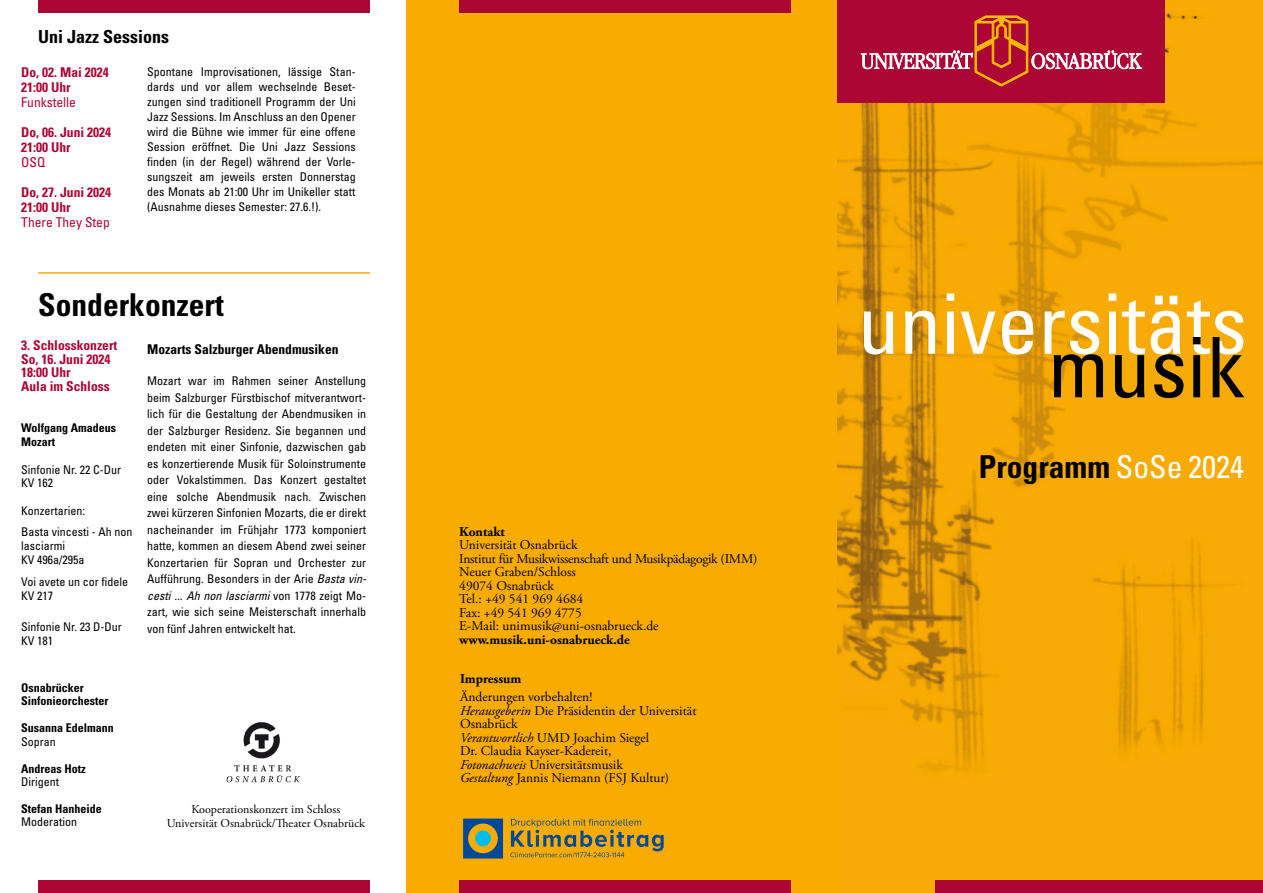
<style>
.page{position:relative;width:1263px;height:893px;background:#fff}
.page>*{position:absolute;margin:0;border:0;box-sizing:border-box;transform-origin:0 0}
.t1{font:700 condensed 31.5px "Univers LT Std";color:#000}
.t2{font:700 condensed 18px "Univers LT Std";color:#000}
.t3{font:13.5px/13.5px "Adobe Garamond Pro";color:#000}
.t4{font:700 condensed 13.5px/15px "Univers LT Std";color:#ac0634}
.t5{font:700 13.5px "Adobe Garamond Pro";color:#000}
.t6{font:700 condensed 13.5px "Univers LT Std";color:#000}
.t7{font:condensed 13.5px "Univers LT Std";color:#ac0634}
.t8{font:condensed 12px/16.5px "Univers LT Std";color:#000}
.t9{font:700 condensed 12px/13.8px "Univers LT Std";color:#000}
.t10{font:12px/13.5px "Adobe Garamond Pro";color:#000;text-align:center}
.s1{font-style:italic}
.s2{font-weight:400;color:#fff}
</style>
<div class="page">
<div style="left:406px;top:0;width:438px;height:893px;background:#f8ab00"></div>
<img style="left:838px;top:0;width:425px;height:893px">
<svg style="left:463px;top:819px;width:40px;height:39px"></svg>
<div style="left:475px;top:830px;width:16px;height:16px;background:#00bceb;border-radius:50%"></div>
<svg style="left:510px;top:819px;width:154px;height:38px"></svg>
<svg style="left:864px;top:293px;width:380px;height:105px;background:#dba430"></svg>
<hr style="left:38px;top:272px;width:332px;height:2px;background:#f8ab00">
<img style="left:226px;top:722px;width:74px;height:61px">
<div style="left:38px;top:0;width:332px;height:13px;background:#ac0634"></div>
<div style="left:459px;top:0;width:332px;height:13px;background:#ac0634"></div>
<div style="left:38px;top:880px;width:332px;height:13px;background:#ac0634"></div>
<div style="left:459px;top:880px;width:332px;height:13px;background:#ac0634"></div>
<div style="left:935px;top:880px;width:328px;height:13px;background:#ac0634"></div>
<div style="left:838px;top:0;width:327px;height:102px;background:#ac0634"></div>
<svg style="left:861px;top:16px;width:281px;height:70px"></svg>
<h2 class="t2" style="left:38px;top:25px;width:132px">Uni Jazz Sessions</h2>
<p class="t4" style="left:21px;top:65px;width:89px">Do, 02. Mai 2024<br>21:00 Uhr</p>
<p class="t7" style="left:21px;top:94px;width:56px">Funkstelle</p>
<p class="t4" style="left:21px;top:125px;width:91px">Do, 06. Juni 2024<br>21:00 Uhr</p>
<p class="t7" style="left:21px;top:154px;width:26px">OSQ</p>
<p class="t4" style="left:21px;top:185px;width:91px">Do, 27. Juni 2024<br>21:00 Uhr</p>
<p class="t7" style="left:21px;top:214px;width:90px">There They Step</p>
<p class="t8" style="left:147px;top:64px;width:210px;line-height:15px;text-align:justify">Spontane Improvisationen, lässige Stan&shy;dards und vor allem wechselnde Beset&shy;zungen sind traditionell Programm der Uni Jazz Sessions. Im Anschluss an den Opener wird die Bühne wie immer für eine offene Session eröffnet. Die Uni Jazz Sessions finden (in der Regel) während der Vorle&shy;sungszeit am jeweils ersten Donnerstag des Monats ab 21:00 Uhr im Unikeller statt (Ausnahme dieses Semester: 27.6.!).</p>
<h1 class="t1" style="left:38px;top:286px;width:187px">Sonderkonzert</h1>
<p class="t6" style="left:147px;top:341px;width:193px">Mozarts Salzburger Abendmusiken</p>
<p class="t8" style="left:147px;top:372px;width:224px">Mozart war im Rahmen seiner Anstellung beim Salzburger Fürstbischof mitverantwort&shy;lich für die Gestaltung der Abendmusiken in der Salzburger Residenz. Sie begannen und endeten mit einer Sinfonie, dazwischen gab es konzertierende Musik für Soloinstrumente oder Vokalstimmen. Das Konzert gestaltet eine solche Abendmusik nach. Zwischen zwei kürzeren Sinfonien Mozarts, die er direkt nacheinander im Frühjahr 1773 komponiert hatte, kommen an diesem Abend zwei seiner Konzertarien für Sopran und Orchester zur Aufführung. Besonders in der Arie <span class="s1">Bastavin&shy;cesti...Ahnonlasciarmi</span>v o n 1 7 7 8 z e i g t M o - zart, wie sich seine Meisterschaft innerhalb von fünf Jahren entwickelt hat.</p>
<p class="t4" style="left:21px;top:339px;width:97px;line-height:13.5px">3. Schlosskonzert<br>So, 16. Juni 2024<br>18:00 Uhr<br>Aula im Schloss</p>
<p class="t9" style="left:21px;top:421px;width:97px">Wolfgang Amadeus<br>Mozart</p>
<p class="t8" style="left:21px;top:462px;width:101px;line-height:13.8px">Sinfonie Nr. 22 C-Dur<br>KV 162</p>
<p class="t8" style="left:21px;top:500px;width:113px;line-height:21.6px">Konzertarien:<br>Basta vincesti - Ah non</p>
<p class="t8" style="left:21px;top:539px;width:65px;line-height:13.8px">lasciarmi<br>KV 496a/295a</p>
<p class="t8" style="left:21px;top:575px;width:108px;line-height:13.5px">Voi avete un cor fidele<br>KV 217</p>
<p class="t8" style="left:21px;top:620px;width:102px;line-height:13.5px">Sinfonie Nr. 23 D-Dur<br>KV 181</p>
<p class="t9" style="left:21px;top:680px;width:89px">Osnabrücker<br>Sinfonieorchester</p>
<p class="t9" style="left:21px;top:721px;width:94px">Susanna Edelmann</p>
<p class="t8" style="left:21px;top:733px;width:36px">Sopran</p>
<p class="t9" style="left:21px;top:761px;width:66px">Andreas Hotz</p>
<p class="t8" style="left:21px;top:773px;width:39px">Dirigent</p>
<p class="t9" style="left:21px;top:802px;width:82px">Stefan Hanheide</p>
<p class="t8" style="left:21px;top:814px;width:57px">Moderation</p>
<p class="t10" style="left:167px;top:803px;width:200px">Kooperationskonzert im Schloss<br>Universität Osnabrück/Theater Osnabrück</p>
<p class="t5" style="left:459px;top:524px;width:47px">Kontakt</p>
<p class="t3" style="left:459px;top:539px;width:300px">Universität Osnabrück<br>Institut für Musikwissenschaft und Musikpädagogik (IMM)<br>Neuer Graben/Schloss<br>49074 Osnabrück<br>Tel.: +49 541 969 4684<br>Fax: +49 541 969 4775<br>E-Mail: unimusik@uni-osnabrueck.de</p>
<p class="t5" style="left:459px;top:632px;width:172px">www.musik.uni-osnabrueck.de</p>
<p class="t5" style="left:460px;top:671px;width:63px">Impressum</p>
<p class="t3" style="left:460px;top:691px;width:238px">Änderungen vorbehalten!<br><span class="s1">Herausgeberin</span> Die Präsidentin der Universität<br>Osnabrück<br><span class="s1">Verantwortlich</span> UMD Joachim Siegel<br>Dr. Claudia Kayser-Kadereit,<br><span class="s1">Fotonachweis</span> Universitätsmusik<br><span class="s1">Gestaltung</span> Jannis Niemann (FSJ Kultur)</p>
<h1 class="t1" style="left:979px;top:447px;width:267px">Programm <span class="s2">SoSe 2024</span></h1>
</div>
